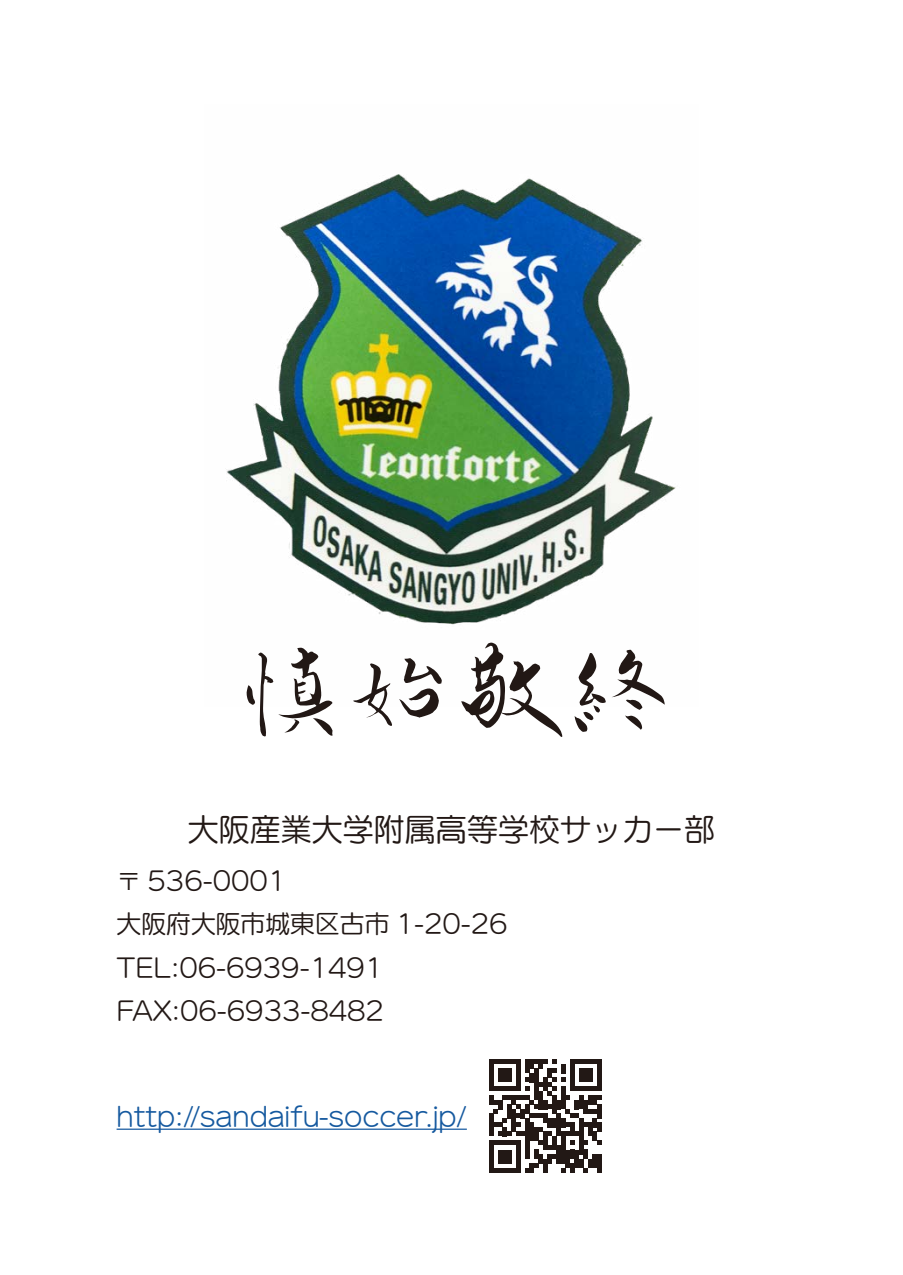
<style>
.page{position:relative;width:903px;height:1275px;background:#fff}
.page>*{position:absolute;margin:0;border:0;box-sizing:border-box;transform-origin:0 0}
.t1{font:107.98px "TA kouran";color:#221815}
.t2{font:30.97px "UD Marugo Large Pr 6 N M";color:#221815}
.t3{font:24.85px/43.4px "UD Marugo Large Pr 6 N M";color:#221815}
.t4{font:24.85px "UD Marugo Large Pr 6 N M";color:#15599f}
</style>
<div class="page">
<img style="left:226px;top:174px;width:450px;height:451px">
<hr style="left:117px;top:1128px;width:350px;height:2px;background:#15599f">
<svg style="left:489px;top:1059px;width:113px;height:113px"></svg>
<div style="left:597px;top:1154px;width:5px;height:9px;background:#221815"></div>
<div style="left:597px;top:1163px;width:5px;height:9px;background:#221815"></div>
<h1 class="t1" style="left:236px;top:624px;width:433px">慎始敬終</h1>
<p class="t2" style="left:188px;top:812px;width:529px">大阪産業大学附属高等学校サッカー部</p>
<p class="t3" style="left:117px;top:859px;width:392px">〒 536-0001<br>大阪府大阪市城東区古市 1-20-26<br>TEL:06-6939-1491<br>FAX:06-6933-8482</p>
<p class="t4" style="left:117px;top:1102px;width:352px">http://sandaifu-soccer.jp/</p>
</div>
